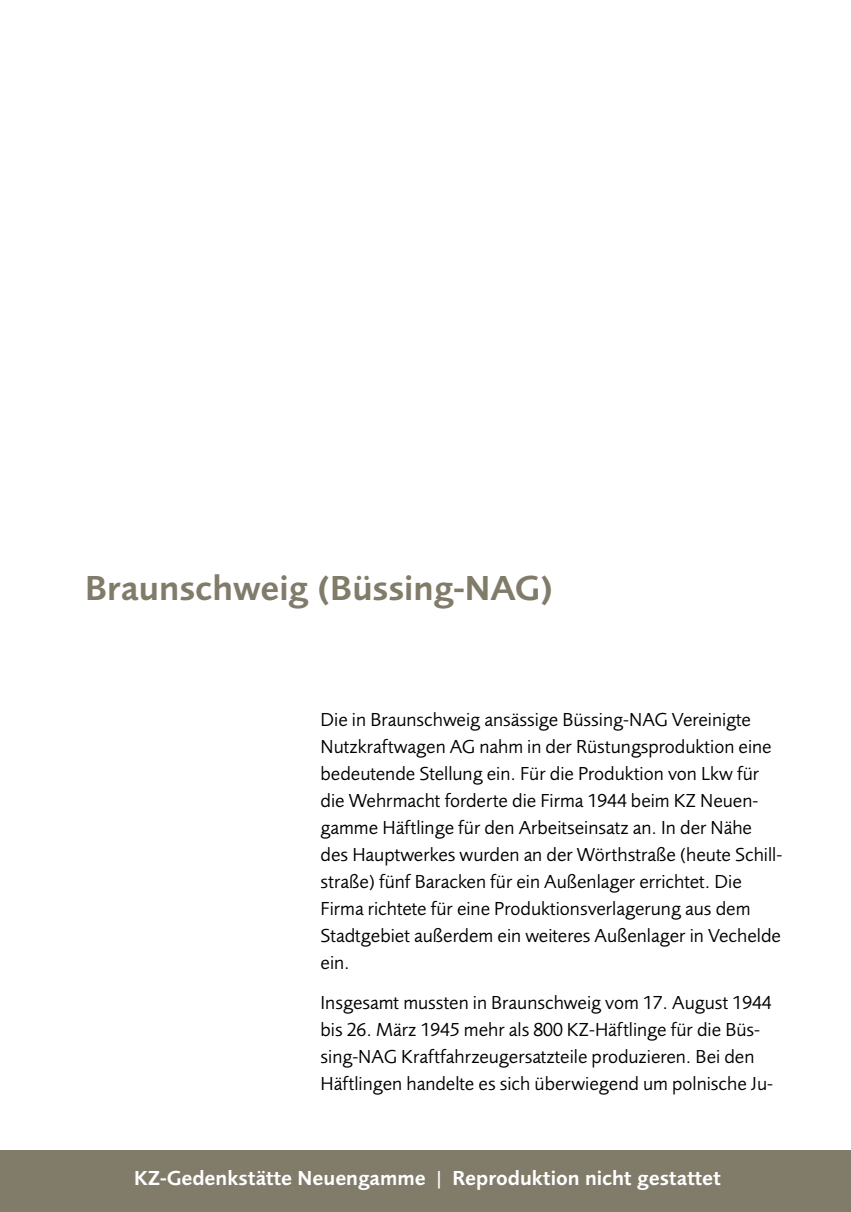
<style>
.page{position:relative;width:851px;height:1212px;background:#fff}
.page>*{position:absolute;margin:0;border:0;box-sizing:border-box;transform-origin:0 0}
.t1{font:36px "Foundry Sans Demi CE";color:#817b6a}
.t2{font:21px "Foundry Sans Demi CE";color:#fff}
.t3{font:19.5px/27px "Foundry Sans Book CE";color:#000}
</style>
<div class="page">
<div style="left:0;top:1150px;width:850px;height:62px;background:#817b6a"></div>
<h1 class="t1" style="left:85px;top:567px;width:469px">Braunschweig (Büssing-NAG)</h1>
<p class="t3" style="left:320px;top:706px;width:462px">Die in Braunschweig ansässige Büssing-NAG Vereinigte Nutzkraftwagen AG nahm in der Rüstungsproduktion eine bedeutende Stellung ein. Für die Produktion von Lkw für die Wehrmacht forderte die Firma 1944 beim KZ Neuen&shy;gamme Häftlinge für den Arbeitseinsatz an. In der Nähe des Hauptwerkes wurden an der Wörthstraße (heute Schill&shy;straße) fünf Baracken für ein Außenlager errichtet. Die Firma richtete für eine Produktionsverlagerung aus dem Stadtgebiet außerdem ein weiteres Außenlager in Vechelde ein.</p>
<p class="t3" style="left:320px;top:989px;width:454px">Insgesamt mussten in Braunschweig vom 17. August 1944 bis 26. März 1945 mehr als 800 KZ-Häftlinge für die Büs&shy;sing-NAG Kraftfahrzeugersatzteile produzieren. Bei den Häftlingen handelte es sich überwiegend um polnische Ju-</p>
<p class="t2" style="left:134px;top:1165px;width:588px">KZ-Gedenkstätte Neuengamme | Reproduktion nicht gestattet</p>
</div>
